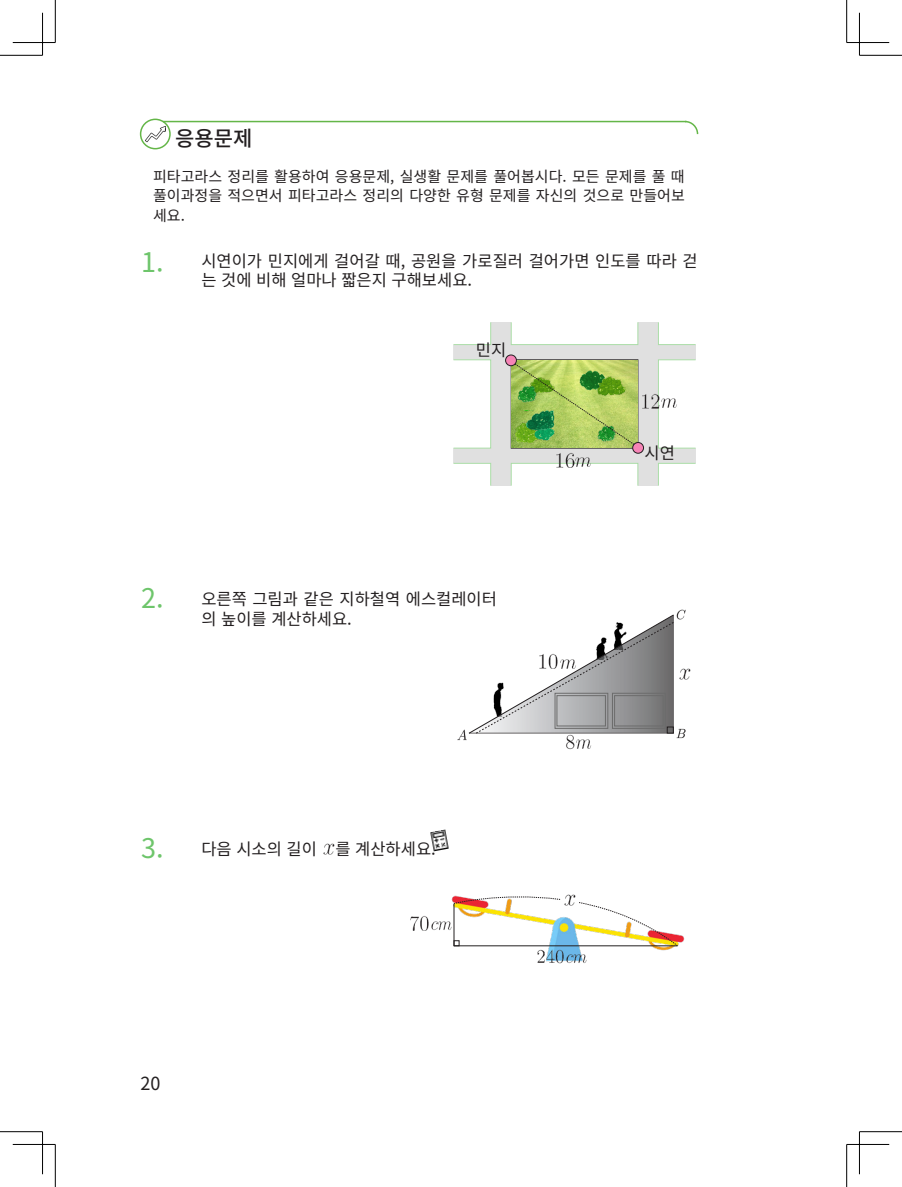
<style>
.page{position:relative;width:902px;height:1187px;background:#fff}
.page>*{position:absolute;margin:0;border:0;box-sizing:border-box;transform-origin:0 0}
.t1{font:27px "Noto Sans KR";color:#6ec56b}
.t2{font:500 21px "Noto Sans KR";color:#231f20}
.t3{font:18px "Noto Sans KR";color:#231f20}
.t4{font:16.5px/19.8px "Noto Sans KR";color:#231f20}
.t5{font:15px/19.5px "Noto Sans KR";color:#231f20;text-align:justify}
</style>
<div class="page">
<div style="left:453px;top:448px;width:242px;height:15px;background:#e0e0e0;border:1px solid #e0e0e0"></div>
<div style="left:453px;top:345px;width:242px;height:14px;background:#e0e0e0"></div>
<div style="left:491px;top:322px;width:20px;height:163px;background:#e0e0e0;border:1px solid #e0e0e0"></div>
<div style="left:638px;top:322px;width:19px;height:163px;background:#e0e0e0;border:1px solid #e0e0e0"></div>
<div style="left:140px;top:119px;width:31px;height:30px;border:2px solid #64b648;border-radius:50%"></div>
<hr style="left:163px;top:121px;width:523px;height:1px;background:#64b648">
<svg style="left:683px;top:120px;width:16px;height:15px"></svg>
<div style="left:511px;top:322px;width:127px;height:23px;border:1px solid #aadda6"></div>
<div style="left:658px;top:359px;width:38px;height:89px;border:1px solid #aadda6"></div>
<svg style="left:657px;top:322px;width:39px;height:23px"></svg>
<svg style="left:657px;top:462px;width:39px;height:24px"></svg>
<svg style="left:453px;top:322px;width:38px;height:23px"></svg>
<div style="left:511px;top:463px;width:127px;height:23px;border:1px solid #aadda6"></div>
<svg style="left:453px;top:462px;width:38px;height:24px"></svg>
<div style="left:453px;top:359px;width:38px;height:89px;border:1px solid #aadda6"></div>
<img style="left:511px;top:360px;width:126px;height:88px">
<img style="left:513px;top:422px;width:1px;height:22px">
<img style="left:513px;top:383px;width:1px;height:19px">
<div style="left:505px;top:355px;width:11px;height:11px;background:#f684b6;border-radius:50%"></div>
<div style="left:505px;top:355px;width:11px;height:11px;border:1px solid #231f20;border-radius:50%"></div>
<div style="left:632px;top:442px;width:11px;height:11px;background:#f684b6;border-radius:50%"></div>
<div style="left:632px;top:442px;width:11px;height:11px;border:1px solid #231f20;border-radius:50%"></div>
<svg style="left:514px;top:363px;width:120px;height:82px;background:#99c058"></svg>
<svg style="left:457px;top:609px;width:229px;height:131px"></svg>
<img style="left:451px;top:897px;width:234px;height:67px">
<img style="left:677px;top:667px;width:14px;height:13px">
<hr style="left:453px;top:903px;width:1px;height:42px;background:#231f20">
<hr style="left:454px;top:945px;width:223px;height:1px;background:#231f20">
<img style="left:323px;top:843px;width:12px;height:11px">
<svg style="left:453px;top:940px;width:6px;height:5px"></svg>
<img style="left:562px;top:894px;width:18px;height:12px">
<svg style="left:453px;top:895px;width:107px;height:8px"></svg>
<svg style="left:578px;top:901px;width:100px;height:45px"></svg>
<img style="left:659px;top:398px;width:18px;height:11px">
<img style="left:576px;top:457px;width:19px;height:10px">
<img style="left:558px;top:658px;width:22px;height:11px">
<img style="left:574px;top:738px;width:21px;height:11px">
<img style="left:145px;top:124px;width:20px;height:20px">
<img style="left:431px;top:920px;width:23px;height:10px">
<img style="left:565px;top:953px;width:24px;height:10px">
<img style="left:430px;top:829px;width:19px;height:22px">
<img style="left:638px;top:393px;width:23px;height:15px">
<img style="left:552px;top:453px;width:24px;height:14px">
<img style="left:536px;top:654px;width:23px;height:14px">
<img style="left:565px;top:733px;width:9px;height:16px">
<img style="left:410px;top:915px;width:19px;height:15px">
<img style="left:535px;top:948px;width:30px;height:15px">
<hr style="left:0;top:55px;width:43px;height:1px;background:#000">
<hr style="left:859px;top:55px;width:42px;height:1px;background:#000">
<hr style="left:0;top:1131px;width:43px;height:1px;background:#000">
<hr style="left:859px;top:1131px;width:42px;height:1px;background:#000">
<hr style="left:55px;top:0;width:1px;height:43px;background:#000">
<hr style="left:55px;top:1144px;width:1px;height:42px;background:#000">
<hr style="left:846px;top:0;width:1px;height:43px;background:#000">
<hr style="left:846px;top:1144px;width:1px;height:42px;background:#000">
<hr style="left:13px;top:42px;width:42px;height:1px;background:#000">
<hr style="left:846px;top:42px;width:43px;height:1px;background:#000">
<hr style="left:13px;top:1144px;width:42px;height:1px;background:#000">
<hr style="left:846px;top:1144px;width:43px;height:1px;background:#000">
<hr style="left:42px;top:13px;width:1px;height:42px;background:#000">
<hr style="left:42px;top:1131px;width:1px;height:43px;background:#000">
<hr style="left:859px;top:13px;width:1px;height:42px;background:#000">
<hr style="left:859px;top:1131px;width:1px;height:43px;background:#000">
<p class="t2" style="left:175px;top:127px;width:79px">응용문제</p>
<p class="t5" style="left:153px;top:167px;width:533px">피타고라스 정리를 활용하여 응용문제, 실생활 문제를 풀어봅시다. 모든 문제를 풀 때 풀이과정을 적으면서 피타고라스 정리의 다양한 유형 문제를 자신의 것으로 만들어보 세요.</p>
<p class="t1" style="left:141px;top:246px;width:24px">1.</p>
<p class="t4" style="left:201px;top:251px;width:498px">시연이가 민지에게 걸어갈 때, 공원을 가로질러 걸어가면 인도를 따라 걷 는 것에 비해 얼마나 짧은지 구해보세요.</p>
<p class="t4" style="left:476px;top:340px;width:32px">민지</p>
<p class="t4" style="left:644px;top:443px;width:32px">시연</p>
<p class="t1" style="left:141px;top:582px;width:24px">2.</p>
<p class="t4" style="left:201px;top:589px;width:297px">오른쪽 그림과 같은 지하철역 에스컬레이터 의 높이를 계산하세요.</p>
<p class="t1" style="left:141px;top:832px;width:24px">3.</p>
<p class="t4" style="left:201px;top:839px;width:236px">다음 시소의 길이 를 계산하세요.</p>
<p class="t3" style="left:140px;top:1073px;width:21px">20</p>
</div>
